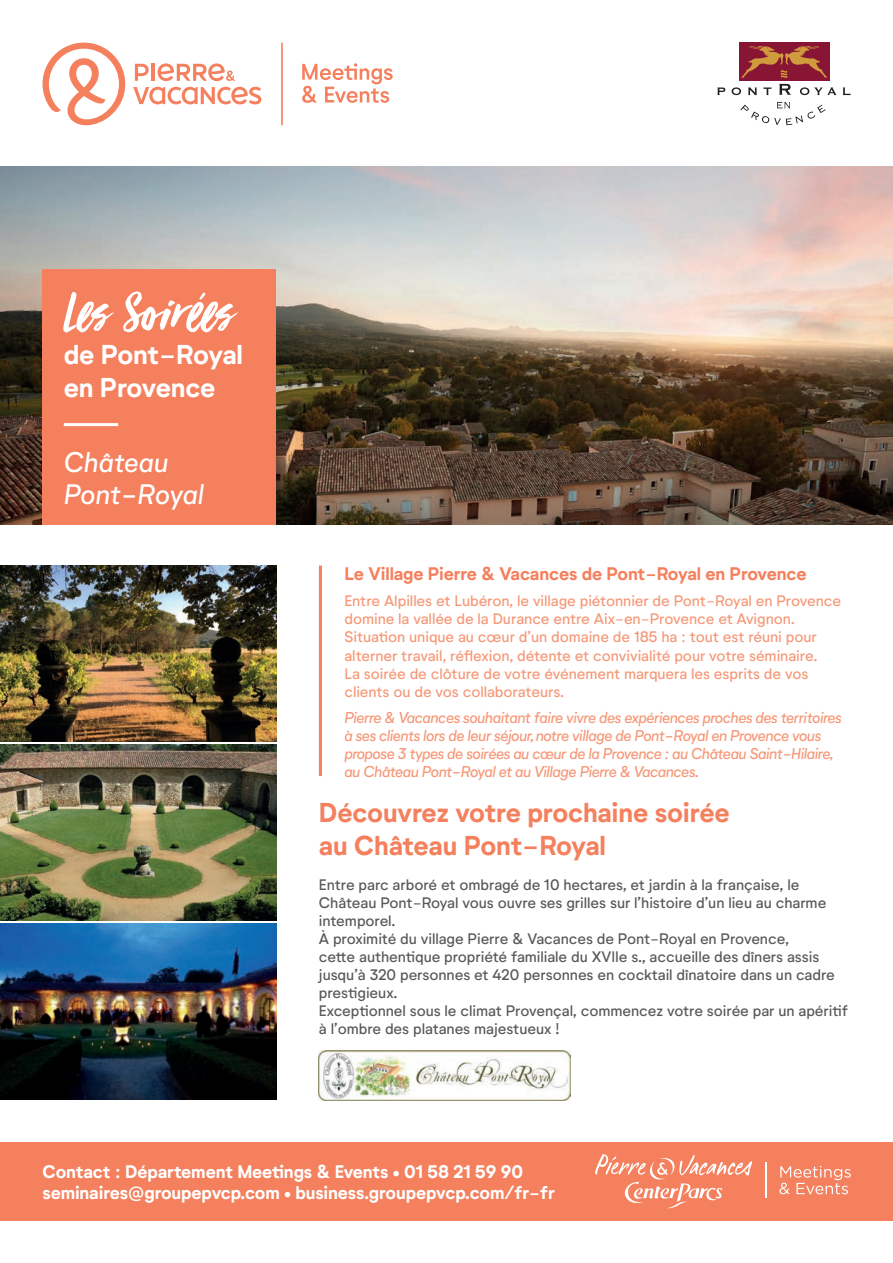
<style>
.page{position:relative;width:893px;height:1263px;background:#fff}
.page>*{position:absolute;margin:0;border:0;box-sizing:border-box;transform-origin:0 0}
.t1{font:60px "Viva Beautiful Pro";color:#fff}
.t2{font:700 27px/32.4px "Neutrif Studio";letter-spacing:-.01em;color:#f4805e}
.t3{font:700 27px/32.4px "Neutrif Studio";letter-spacing:-.01em;color:#fff}
.t4{font:italic 27px/32.4px "Neutrif Studio";letter-spacing:-.005em;color:#fff}
.t5{font:700 18px/21.6px "Neutrif Studio";letter-spacing:-.01em;color:#fff}
.t6{font:700 18px "Neutrif Studio";letter-spacing:-.01em;color:#f4805e}
.t7{font:15px/18px "Neutrif Studio";letter-spacing:-.005em;color:#57585a}
.t8{font:15px/18px "Neutrif Studio";letter-spacing:-.005em;color:#f69878}
.t9{font:italic 15px/18px "Neutrif Studio";letter-spacing:-.03em;color:#f69878}
.s1{font-style:inherit}
</style>
<div class="page">
<img style="left:0;top:166px;width:893px;height:358px">
<div style="left:739px;top:43px;width:90px;height:38px;background:#881534"></div>
<svg style="left:741px;top:46px;width:86px;height:32px"></svg>
<svg style="left:717px;top:88px;width:8px;height:7px"></svg>
<svg style="left:732px;top:87px;width:9px;height:8px"></svg>
<svg style="left:748px;top:88px;width:9px;height:7px"></svg>
<svg style="left:764px;top:87px;width:7px;height:8px"></svg>
<svg style="left:800px;top:87px;width:36px;height:8px"></svg>
<svg style="left:843px;top:88px;width:7px;height:7px"></svg>
<svg style="left:779px;top:84px;width:12px;height:11px"></svg>
<svg style="left:740px;top:102px;width:86px;height:23px"></svg>
<div style="left:43px;top:269px;width:233px;height:255px;background:#f4805e"></div>
<hr style="left:64px;top:423px;width:54px;height:3px;background:#fff">
<img style="left:0;top:744px;width:276px;height:176px">
<img style="left:0;top:923px;width:276px;height:176px">
<img style="left:0;top:566px;width:276px;height:175px">
<div style="left:0;top:1142px;width:893px;height:78px;background:#f4805e"></div>
<svg style="left:595px;top:1154px;width:157px;height:55px"></svg>
<hr style="left:765px;top:1162px;width:1px;height:36px;background:#fff">
<svg style="left:779px;top:1166px;width:72px;height:28px"></svg>
<hr style="left:319px;top:566px;width:3px;height:210px;background:#f4805e">
<img style="left:319px;top:1051px;width:252px;height:49px">
<svg style="left:43px;top:43px;width:82px;height:82px"></svg>
<hr style="left:152px;top:64px;width:3px;height:17px;background:#f4805e">
<svg style="left:135px;top:64px;width:14px;height:17px"></svg>
<svg style="left:158px;top:63px;width:78px;height:18px"></svg>
<svg style="left:133px;top:87px;width:128px;height:17px"></svg>
<hr style="left:281px;top:43px;width:2px;height:82px;background:#f4805e">
<svg style="left:302px;top:63px;width:91px;height:40px"></svg>
<h1 class="t1" style="left:64px;top:272px;width:177px">Les Soirées</h1>
<h2 class="t3" style="left:64px;top:339px;width:181px">de Pont-Royal en Provence</h2>
<h2 class="t4" style="left:64px;top:446px;width:142px">Château<br>Pont-Royal</h2>
<p class="t6" style="left:344px;top:562px;width:464px">Le Village Pierre &amp; Vacances de Pont-Royal en Provence</p>
<p class="t8" style="left:344px;top:592px;width:498px">Entre Alpilles et Lubéron, le village piétonnier de Pont-Royal en Provence domine la vallée de la Durance entre Aix-en-Provence et Avignon.<br>Situation unique au cœur d’un domaine de 185 ha : tout est réuni pour alterner travail, réflexion, détente et convivialité pour votre séminaire.<br>La soirée de clôture de votre événement marquera les esprits de vos clients ou de vos collaborateurs.</p>
<p class="t9" style="left:344px;top:709px;width:499px">Pierre &amp; Vacances souhaitant faire vivre des expériences proches des territoires à ses clients lors de leur séjour, notre village de Pont-Royal en Provence vous propose 3 types de soirées au cœur de la Provence : au Château Saint-Hilaire, au Château Pont-Royal et au Village Pierre &amp; Vacances.</p>
<h2 class="t2" style="left:319px;top:797px;width:412px">Découvrez votre prochaine soirée au Château Pont-Royal</h2>
<p class="t7" style="left:319px;top:875px;width:531px">Entre parc arboré et ombragé de 10 hectares, et jardin à la française, le Château Pont-Royal vous ouvre ses grilles sur l’histoire d’un lieu au charme intemporel.<br>À proximité du village Pierre &amp; Vacances de Pont-Royal en Provence,<br>cette authentique propriété familiale du <span class="s1">XVII</span>e s., accueille des dîners assis jusqu’à 320 personnes et 420 personnes en cocktail dînatoire dans un cadre prestigieux.<br>Exceptionnel sous le climat Provençal, commencez votre soirée par un apéritif à l’ombre des platanes majestueux !</p>
<p class="t5" style="left:43px;top:1161px;width:514px">Contact : Département Meetings &amp; Events • 01 58 21 59 90 seminaires@groupepvcp.com • business.groupepvcp.com/fr-fr</p>
</div>
